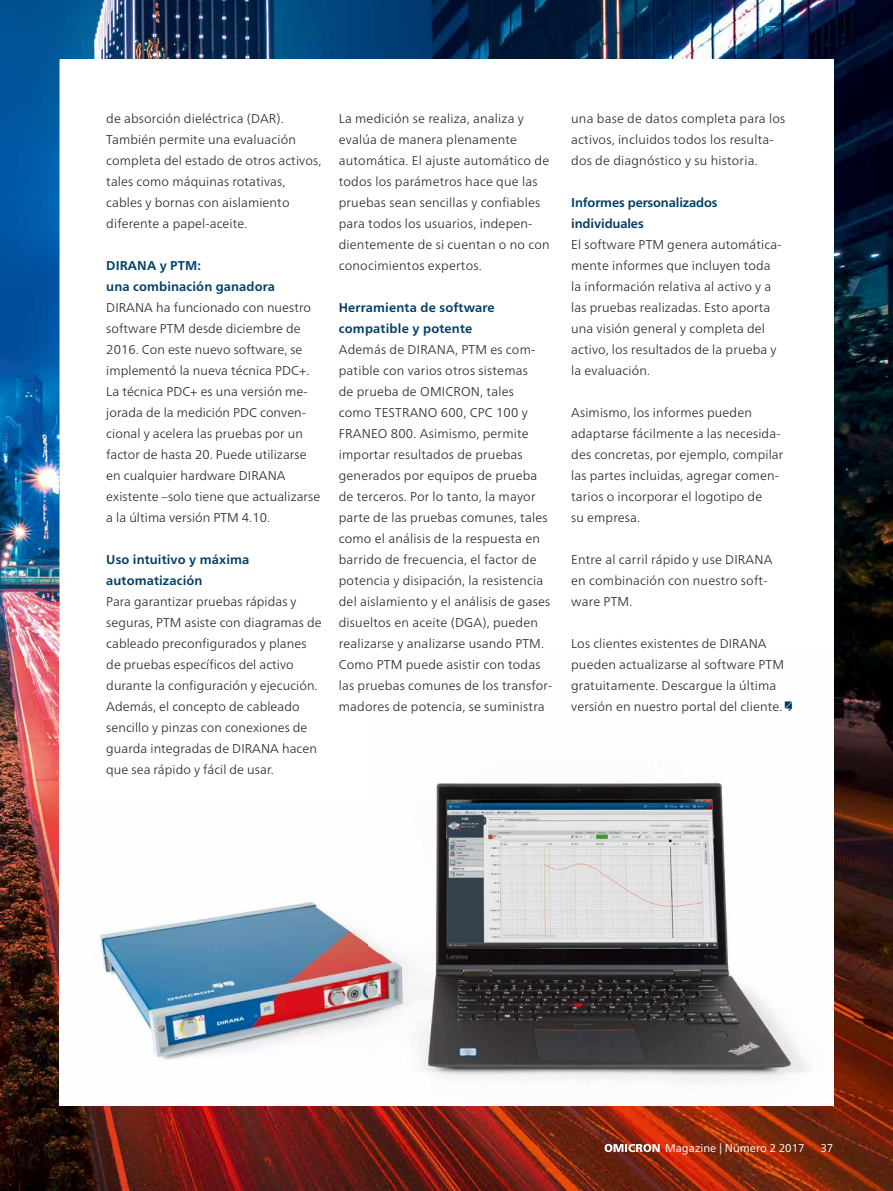
<style>
.page{position:relative;width:893px;height:1191px;background:#fff}
.page>*{position:absolute;margin:0;border:0;box-sizing:border-box;transform-origin:0 0}
.t1{font:300 12.75px/21px "Frutiger Neue LTW1 G";letter-spacing:.01em;color:#272726}
.t2{font:700 12.75px/21px "Frutiger Neue LTW1 G";letter-spacing:.01em;color:#003e69}
.t3{font:700 12.75px/21px "Frutiger Neue LTW1 G";letter-spacing:-.01em;color:#003e69}
.t4{font:11.25px "Frutiger Neue LTW1 G";color:#fff}
</style>
<div class="page">
<img style="left:0;top:0;width:893px;height:1191px">
<svg style="left:605px;top:1144px;width:55px;height:8px"></svg>
<div style="left:60px;top:60px;width:773px;height:1046px;background:#fff"></div>
<img style="left:833px;top:651px;width:1px;height:455px">
<img style="left:97px;top:701px;width:711px;height:381px">
<svg style="left:785px;top:701px;width:7px;height:10px"></svg>
<p class="t1" style="left:106px;top:107px;width:217px">de absorción dieléctrica (DAR).<br>También permite una evaluación completa del estado de otros activos, tales como máquinas rotativas, cables y bornas con aislamiento diferente a papel-aceite.</p>
<p class="t2" style="left:106px;top:255px;width:170px">DIRANA y PTM:<br>una combinación ganadora</p>
<p class="t1" style="left:106px;top:296px;width:215px">DIRANA ha funcionado con nuestro software PTM desde diciembre de 2016. Con este nuevo software, se implementó la nueva técnica PDC+.<br>La técnica PDC+ es una versión me&shy;jorada de la medición PDC conven&shy;cional y acelera las pruebas por un factor de hasta 20. Puede utilizarse en cualquier hardware DIRANA existente –solo tiene que actualizarse a la última versión PTM 4.10.</p>
<p class="t2" style="left:106px;top:548px;width:145px">Uso intuitivo y máxima automatización</p>
<p class="t1" style="left:106px;top:590px;width:217px">Para garantizar pruebas rápidas y seguras, PTM asiste con diagramas de cableado preconfigurados y planes de pruebas específicos del activo durante la configuración y ejecución.<br>Además, el concepto de cableado sencillo y pinzas con conexiones de guarda integradas de DIRANA hacen que sea rápido y fácil de usar.</p>
<p class="t1" style="left:339px;top:107px;width:212px">La medición se realiza, analiza y evalúa de manera plenamente automática. El ajuste automático de todos los parámetros hace que las pruebas sean sencillas y confiables para todos los usuarios, indepen&shy;dientemente de si cuentan o no con conocimientos expertos.</p>
<p class="t2" style="left:339px;top:296px;width:158px">Herramienta de software compatible y potente</p>
<p class="t1" style="left:339px;top:338px;width:215px">Además de DIRANA, PTM es com&shy;patible con varios otros sistemas<br>de prueba de OMICRON, tales<br>como TESTRANO 600, CPC 100 y FRANEO 800. Asimismo, permite importar resultados de pruebas generados por equipos de prueba de terceros. Por lo tanto, la mayor parte de las pruebas comunes, tales como el análisis de la respuesta en barrido de frecuencia, el factor de potencia y disipación, la resistencia del aislamiento y el análisis de gases disueltos en aceite (DGA), pueden realizarse y analizarse usando PTM.<br>Como PTM puede asistir con todas las pruebas comunes de los transfor&shy;madores de potencia, se suministra</p>
<p class="t1" style="left:571px;top:107px;width:216px">una base de datos completa para los activos, incluidos todos los resulta&shy;dos de diagnóstico y su historia.</p>
<p class="t3" style="left:571px;top:191px;width:148px">Informes personalizados individuales</p>
<p class="t1" style="left:571px;top:233px;width:212px">El software PTM genera automática&shy;mente informes que incluyen toda la información relativa al activo y a las pruebas realizadas. Esto aporta una visión general y completa del activo, los resultados de la prueba y la evaluación.</p>
<p class="t1" style="left:571px;top:401px;width:214px">Asimismo, los informes pueden adaptarse fácilmente a las necesida&shy;des concretas, por ejemplo, compilar las partes incluidas, agregar comen&shy;tarios o incorporar el logotipo de<br>su empresa.</p>
<p class="t1" style="left:571px;top:548px;width:203px">Entre al carril rápido y use DIRANA en combinación con nuestro soft&shy;ware PTM.</p>
<p class="t1" style="left:571px;top:632px;width:214px">Los clientes existentes de DIRANA pueden actualizarse al software PTM gratuitamente. Descargue la última versión en nuestro portal del cliente.</p>
<p class="t4" style="left:665px;top:1141px;width:141px">Magazine | Número 2 2017</p>
<p class="t4" style="left:820px;top:1141px;width:14px">37</p>
</div>
